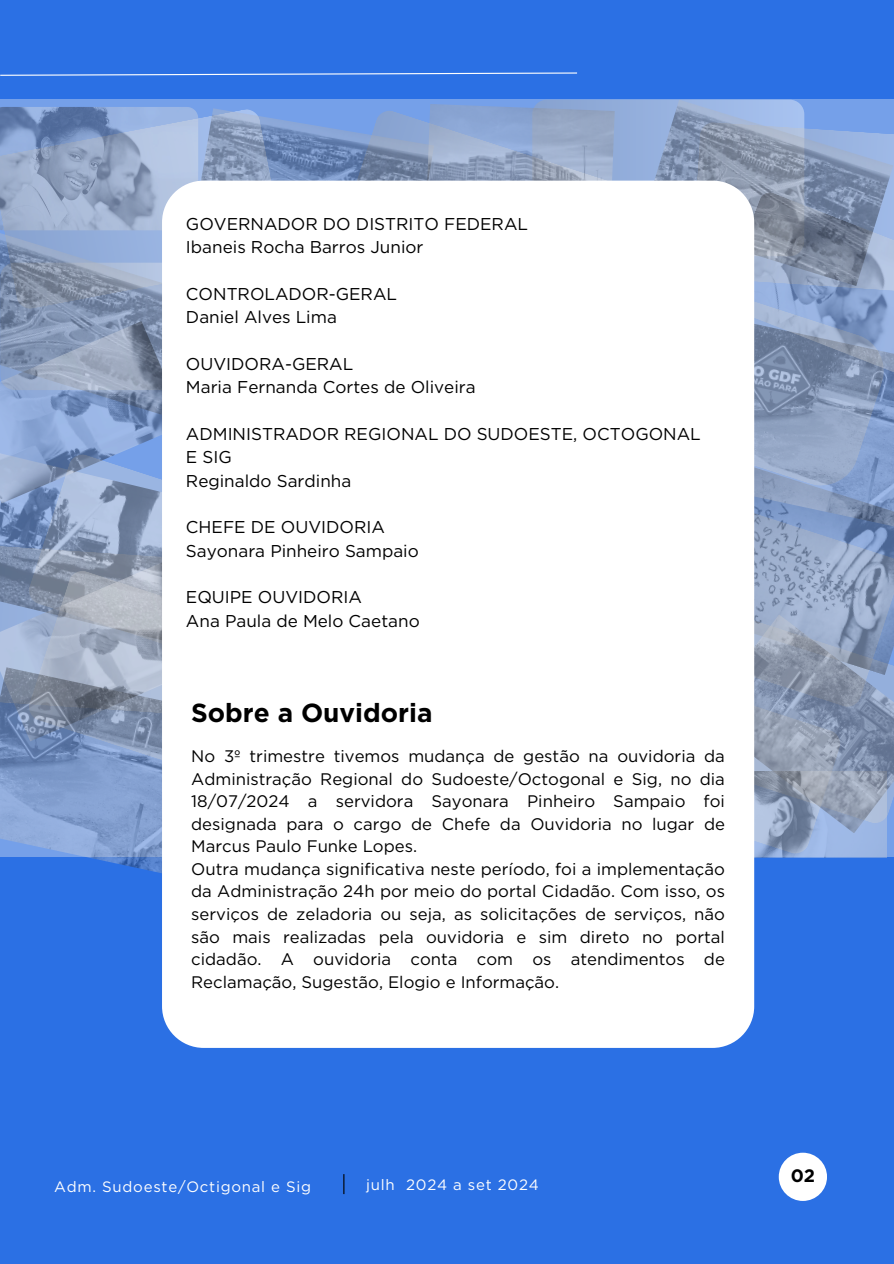
<style>
.page{position:relative;width:894px;height:1264px;background:#fff}
.page>*{position:absolute;margin:0;border:0;box-sizing:border-box;transform-origin:0 0}
.t1{font:700 26.1px "Gotham";color:#000}
.t2{font:700 18px "Gotham";color:#000}
.t3{font:17.1px/23.4px "Gotham";color:#000}
.t4{font:16.65px/22.5px "Gotham";color:#000}
.t5{font:15px "Gotham";letter-spacing:.05em;color:#fff}
</style>
<div class="page">
<div style="left:0;top:0;width:893px;height:1263px;background:#2b70e4"></div>
<svg style="left:343px;top:1174px;width:1px;height:20px"></svg>
<div style="left:778px;top:1152px;width:48px;height:48px;background:#fff;border-radius:50%"></div>
<svg style="left:0;top:72px;width:577px;height:4px"></svg>
<div style="left:532px;top:100px;width:272px;height:156px;background:#92addb;border-radius:15px"></div>
<img style="left:198px;top:108px;width:227px;height:73px">
<img style="left:0;top:503px;width:162px;height:56px">
<img style="left:0;top:559px;width:162px;height:108px">
<img style="left:754px;top:539px;width:139px;height:75px">
<img style="left:425px;top:104px;width:189px;height:77px">
<img style="left:754px;top:833px;width:132px;height:24px">
<img style="left:0;top:667px;width:162px;height:206px">
<img style="left:754px;top:614px;width:139px;height:219px">
<img style="left:0;top:107px;width:198px;height:123px">
<img style="left:754px;top:377px;width:139px;height:162px">
<img style="left:0;top:233px;width:162px;height:88px">
<img style="left:0;top:321px;width:162px;height:182px">
<img style="left:754px;top:286px;width:139px;height:91px">
<img style="left:642px;top:100px;width:251px;height:186px">
<div style="left:162px;top:181px;width:592px;height:866px;background:#fff;border-radius:42px"></div>
<p class="t3" style="left:186px;top:212px;width:343px">GOVERNADOR DO DISTRITO FEDERAL<br>Ibaneis Rocha Barros Junior</p>
<p class="t3" style="left:186px;top:282px;width:212px">CONTROLADOR-GERAL<br>Daniel Alves Lima</p>
<p class="t3" style="left:186px;top:352px;width:291px">OUVIDORA-GERAL<br>Maria Fernanda Cortes de Oliveira</p>
<p class="t3" style="left:186px;top:422px;width:516px">ADMINISTRADOR REGIONAL DO SUDOESTE, OCTOGONAL<br>E SIG<br>Reginaldo Sardinha</p>
<p class="t3" style="left:186px;top:515px;width:234px">CHEFE DE OUVIDORIA<br>Sayonara Pinheiro Sampaio</p>
<p class="t3" style="left:186px;top:585px;width:235px">EQUIPE OUVIDORIA<br>Ana Paula de Melo Caetano</p>
<p class="t1" style="left:191px;top:696px;width:243px">Sobre a Ouvidoria</p>
<p class="t4" style="left:191px;top:745px;width:535px">No 3º trimestre tivemos mudança de gestão na ouvidoria da Administração Regional do Sudoeste/Octogonal e Sig, no dia 18/07/2024 a servidora Sayonara Pinheiro Sampaio foi designada para o cargo de Chefe da Ouvidoria no lugar de Marcus Paulo Funke Lopes.<br>Outra mudança significativa neste período, foi a implementação da Administração 24h por meio do portal Cidadão. Com isso, os serviços de zeladoria ou seja, as solicitações de serviços, não são mais realizadas pela ouvidoria e sim direto no portal cidadão. A ouvidoria conta com os atendimentos de Reclamação, Sugestão, Elogio e Informação.</p>
<p class="t5" style="left:54px;top:1177px;width:258px">Adm. Sudoeste/Octigonal e Sig</p>
<p class="t5" style="left:366px;top:1175px;width:174px">julh 2024 a set 2024</p>
<p class="t2" style="left:790px;top:1165px;width:26px">02</p>
</div>
